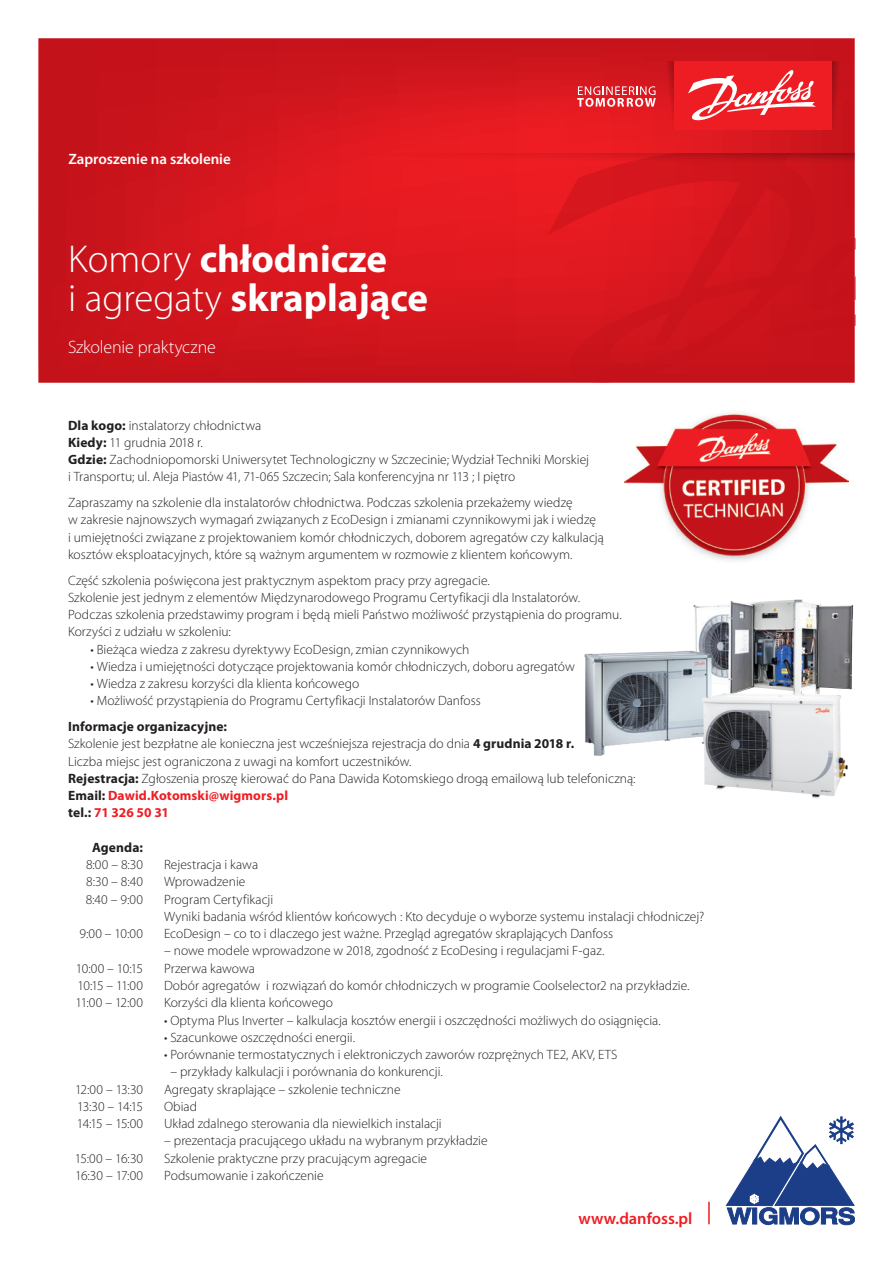
<style>
.page{position:relative;width:893px;height:1263px;background:#fff}
.page>*{position:absolute;margin:0;border:0;box-sizing:border-box;transform-origin:0 0}
.t1{font:700 39px/39px "Myriad Pro";color:#fff}
.t2{font:300 18px "Myriad Pro";letter-spacing:-.01em;color:#fff}
.t3{font:600 16.5px "Myriad Pro";color:#ee1d23}
.t4{font:600 15px "Myriad Pro";color:#fff}
.t5{font:300 13.5px/17.2px "Myriad Pro";color:#231f20}
.t6{font:700 13.5px "Myriad Pro";letter-spacing:.01em;color:#231f20}
.s1{font-weight:300}
.s2{font-weight:700}
.s3{font-weight:700;color:#ee1d23}
</style>
<div class="page">
<svg style="left:38px;top:38px;width:817px;height:345px;background:#d3161e"></svg>
<svg style="left:547px;top:166px;width:308px;height:217px;background:#d1151d"></svg>
<svg style="left:832px;top:61px;width:12px;height:69px"></svg>
<svg style="left:358px;top:153px;width:497px;height:13px;background:#d5171e"></svg>
<div style="left:674px;top:61px;width:158px;height:69px;background:#ee1d23"></div>
<svg style="left:577px;top:61px;width:97px;height:69px;background:#dd2b32"></svg>
<svg style="left:688px;top:70px;width:128px;height:51px"></svg>
<img style="left:693px;top:599px;width:160px;height:82px">
<img style="left:584px;top:621px;width:154px;height:135px">
<img style="left:683px;top:681px;width:169px;height:118px">
<img style="left:625px;top:413px;width:224px;height:148px">
<svg style="left:726px;top:1116px;width:129px;height:110px"></svg>
<hr style="left:708px;top:1202px;width:2px;height:22px;background:#ee1d23">
<p class="t4" style="left:68px;top:150px;width:164px">Zaproszenie na szkolenie</p>
<h1 class="t1" style="left:68px;top:238px;width:362px"><span class="s1">Komory</span> chłodnicze<br><span class="s1">i agregaty</span> skraplające</h1>
<h2 class="t2" style="left:68px;top:336px;width:149px">Szkolenie praktyczne</h2>
<p class="t5" style="left:68px;top:416px;width:523px"><span class="s2">Dla kogo:</span> instalatorzy chłodnictwa<br><span class="s2">Kiedy:</span> 11 grudnia 2018 r.<br><span class="s2">Gdzie:</span> Zachodniopomorski Uniwersytet Technologiczny w Szczecinie; Wydział Techniki Morskiej i Transportu; ul. Aleja Piastów 41, 71-065 Szczecin; Sala konferencyjna nr 113 ; I piętro</p>
<p class="t5" style="left:68px;top:494px;width:537px">Zapraszamy na szkolenie dla instalatorów chłodnictwa. Podczas szkolenia przekażemy wiedzę<br>w zakresie najnowszych wymagań związanych z EcoDesign i zmianami czynnikowymi jak i wiedzę<br>i umiejętności związane z projektowaniem komór chłodniczych, doborem agregatów czy kalkulacją kosztów eksploatacyjnych, które są ważnym argumentem w rozmowie z klientem końcowym.</p>
<p class="t5" style="left:68px;top:571px;width:555px">Część szkolenia poświęcona jest praktycznym aspektom pracy przy agregacie.<br>Szkolenie jest jednym z elementów Międzynarodowego Programu Certyfikacji dla Instalatorów.<br>Podczas szkolenia przedstawimy program i będą mieli Państwo możliwość przystąpienia do programu.<br>Korzyści z udziału w szkoleniu:</p>
<p class="t5" style="left:91px;top:640px;width:380px">• Bieżąca wiedza z zakresu dyrektywy EcoDesign, zmian czynnikowych</p>
<p class="t5" style="left:91px;top:658px;width:486px">• Wiedza i umiejętności dotyczące projektowania komór chłodniczych, doboru agregatów</p>
<p class="t5" style="left:91px;top:675px;width:270px">• Wiedza z zakresu korzyści dla klienta końcowego</p>
<p class="t5" style="left:91px;top:692px;width:392px">• Możliwość przystąpienia do Programu Certyfikacji Instalatorów Danfoss</p>
<p class="t5" style="left:68px;top:718px;width:569px"><span class="s2">Informacje organizacyjne:<br></span>Szkolenie jest bezpłatne ale konieczna jest wcześniejsza rejestracja do dnia <span class="s2">4 grudnia 2018 r.<br></span>Liczba miejsc jest ograniczona z uwagi na komfort uczestników.<br><span class="s2">Rejestracja:</span> Zgłoszenia proszę kierować do Pana Dawida Kotomskiego drogą emailową lub telefoniczną:<br><span class="s2">Email:</span> <span class="s3">Dawid.Kotomski@wigmors.pl<br></span><span class="s2">tel.:</span> <span class="s3">71 326 50 31</span></p>
<p class="t6" style="left:92px;top:838px;width:52px">Agenda:</p>
<p class="t5" style="left:86px;top:856px;width:59px">8:00 – 8:30</p>
<p class="t5" style="left:164px;top:856px;width:96px">Rejestracja i kawa</p>
<p class="t5" style="left:86px;top:873px;width:58px">8:30 – 8:40</p>
<p class="t5" style="left:164px;top:873px;width:83px">Wprowadzenie</p>
<p class="t5" style="left:86px;top:890px;width:59px">8:40 – 9:00</p>
<p class="t5" style="left:164px;top:890px;width:542px">Program Certyfikacji<br>Wyniki badania wśród klientów końcowych : Kto decyduje o wyborze systemu instalacji chłodniczej?</p>
<p class="t5" style="left:79px;top:925px;width:65px">9:00 – 10:00</p>
<p class="t5" style="left:164px;top:925px;width:450px">EcoDesign – co to i dlaczego jest ważne. Przegląd agregatów skraplających Danfoss</p>
<p class="t5" style="left:164px;top:942px;width:442px">– nowe modele wprowadzone w 2018, zgodność z EcoDesing i regulacjami F-gaz.</p>
<p class="t5" style="left:76px;top:959px;width:69px">10:00 – 10:15</p>
<p class="t5" style="left:164px;top:959px;width:92px">Przerwa kawowa</p>
<p class="t5" style="left:78px;top:977px;width:67px">10:15 – 11:00</p>
<p class="t5" style="left:164px;top:977px;width:527px">Dobór agregatów i rozwiązań do komór chłodniczych w programie Coolselector2 na przykładzie.</p>
<p class="t5" style="left:76px;top:994px;width:69px">11:00 – 12:00</p>
<p class="t5" style="left:164px;top:994px;width:170px">Korzyści dla klienta końcowego</p>
<p class="t5" style="left:164px;top:1011px;width:498px">• Optyma Plus Inverter – kalkulacja kosztów energii i oszczędności możliwych do osiągnięcia.</p>
<p class="t5" style="left:164px;top:1028px;width:192px">• Szacunkowe oszczędności energii.</p>
<p class="t5" style="left:164px;top:1046px;width:455px">• Porównanie termostatycznych i elektroniczych zaworów rozprężnych TE2, AKV, ETS</p>
<p class="t5" style="left:170px;top:1063px;width:274px">– przykłady kalkulacji i porównania do konkurencji.</p>
<p class="t5" style="left:75px;top:1080px;width:70px">12:00 – 13:30</p>
<p class="t5" style="left:164px;top:1080px;width:238px">Agregaty skraplające – szkolenie techniczne</p>
<p class="t5" style="left:77px;top:1097px;width:67px">13:30 – 14:15</p>
<p class="t5" style="left:164px;top:1097px;width:34px">Obiad</p>
<p class="t5" style="left:77px;top:1115px;width:68px">14:15 – 15:00</p>
<p class="t5" style="left:164px;top:1115px;width:279px">Układ zdalnego sterowania dla niewielkich instalacji</p>
<p class="t5" style="left:164px;top:1132px;width:325px">– prezentacja pracującego układu na wybranym przykładzie</p>
<p class="t5" style="left:75px;top:1149px;width:70px">15:00 – 16:30</p>
<p class="t5" style="left:164px;top:1149px;width:264px">Szkolenie praktyczne przy pracującym agregacie</p>
<p class="t5" style="left:75px;top:1166px;width:69px">16:30 – 17:00</p>
<p class="t5" style="left:164px;top:1166px;width:161px">Podsumowanie i zakończenie</p>
<p class="t3" style="left:579px;top:1208px;width:115px">www.danfoss.pl</p>
</div>
